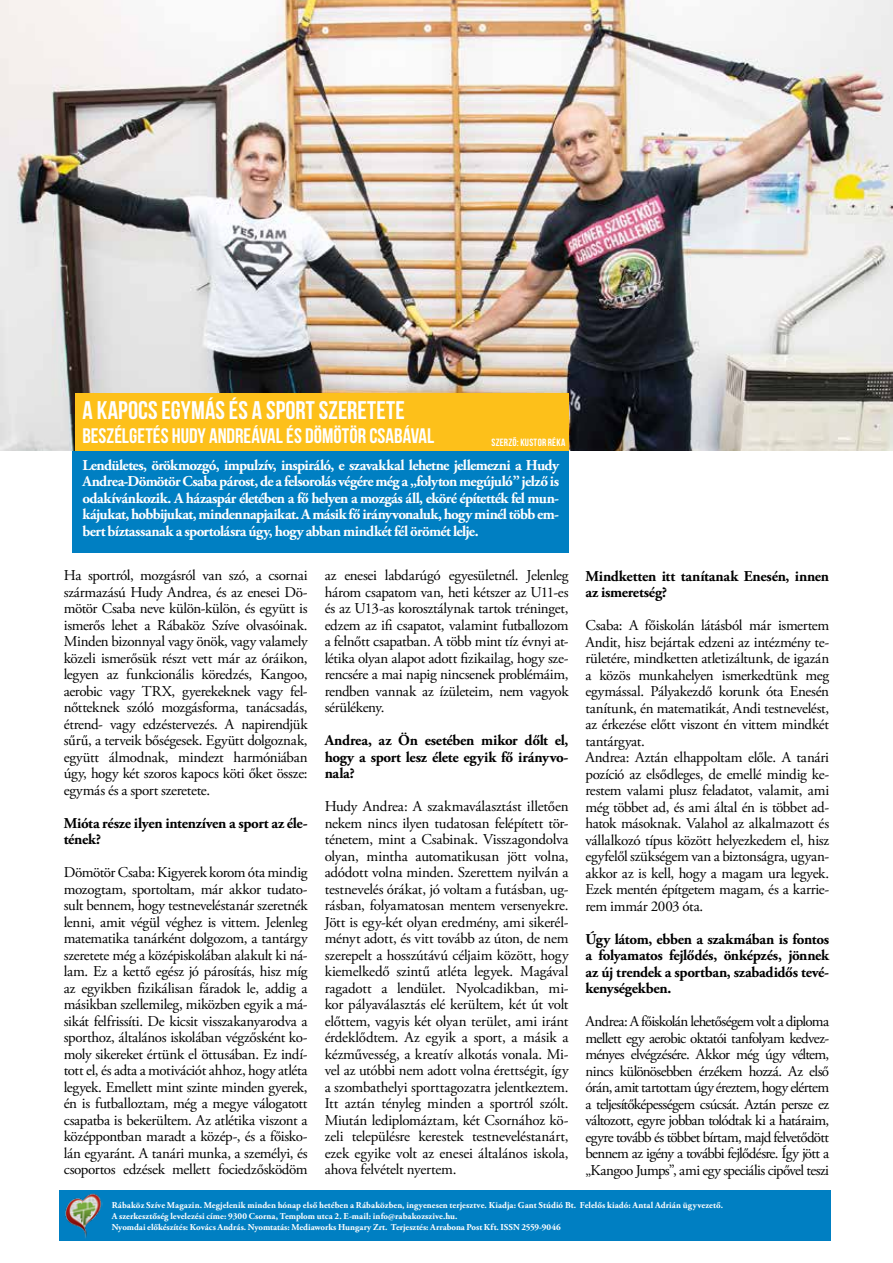
<style>
.page{position:relative;width:893px;height:1263px;background:#fff}
.page>*{position:absolute;margin:0;border:0;box-sizing:border-box;transform-origin:0 0}
.t1{font:25.5px "Bebas Neue";letter-spacing:.005em;color:#fff}
.t2{font:21px "Bebas Neue";color:#fff}
.t3{font:15px/16.5px "Adobe Garamond Pro";letter-spacing:-.02em;color:#000;text-align:justify}
.t4{font:700 15px/16.5px "Adobe Garamond Pro";letter-spacing:-.04em;color:#fff;text-align:justify}
.t5{font:700 15px/16.5px "Adobe Garamond Pro";letter-spacing:-.02em;color:#000}
.t6{font:10.5px "Bebas Neue";letter-spacing:.02em;color:#fff}
.t7{font:700 9px/10.8px "Adobe Garamond Pro";letter-spacing:.005em;color:#fff}
</style>
<div class="page">
<img style="left:0;top:0;width:893px;height:451px">
<div style="left:60px;top:1190px;width:771px;height:51px;background:#007fc2"></div>
<img style="left:65px;top:1193px;width:37px;height:45px">
<div style="left:72px;top:451px;width:497px;height:101px;background:#007fc2"></div>
<div style="left:75px;top:393px;width:493px;height:58px;background:#fdc01a"></div>
<h1 class="t1" style="left:82px;top:397px;width:324px">A KAPOCS EGYMÁS ÉS A SPORT SZERETETE</h1>
<h2 class="t2" style="left:82px;top:425px;width:353px">BESZÉLGETÉS HUDY ANDREÁVAL ÉS DÖMÖTÖR CSABÁVAL</h2>
<p class="t4" style="left:82px;top:457px;width:478px">Lendületes, örökmozgó, impulzív, inspiráló, e szavakkal lehetne jellemezni a Hudy Andrea-Dömötör Csaba párost, de a felsorolás végére még a „folyton megújuló” jelző is odakívánkozik. A házaspár életében a fő helyen a mozgás áll, eköré építették fel mun&shy;kájukat, hobbijukat, mindennapjaikat. A másik fő irányvonaluk, hogy minél több em&shy;bert bíztassanak a sportolásra úgy, hogy abban mindkét fél örömét lelje.</p>
<p class="t6" style="left:491px;top:437px;width:75px">SZERZŐ: KUSTOR RÉKA</p>
<p class="t3" style="left:64px;top:568px;width:245px">Ha sportról, mozgásról van szó, a csornai származású Hudy Andrea, és az enesei Dö&shy;mötör Csaba neve külön-külön, és együtt is ismerős lehet a Rábaköz Szíve olvasóinak.<br>Minden bizonnyal vagy önök, vagy valamely közeli ismerősük részt vett már az óráikon, legyen az funkcionális köredzés, Kangoo, aerobic vagy TRX, gyerekeknek vagy fel&shy;nőtteknek szóló mozgásforma, tanácsadás, étrend- vagy edzéstervezés. A napirendjük sűrű, a terveik bőségesek. Együtt dolgoznak, együtt álmodnak, mindezt harmóniában úgy, hogy két szoros kapocs köti őket össze: egymás és a sport szeretete.</p>
<p class="t5" style="left:64px;top:815px;width:245px">Mióta része ilyen intenzíven a sport az éle&shy;tének?</p>
<p class="t3" style="left:64px;top:865px;width:245px">Dömötör Csaba: Kigyerek korom óta mindig mozogtam, sportoltam, már akkor tudato&shy;sult bennem, hogy testneveléstanár szeretnék lenni, amit végül véghez is vittem. Jelenleg matematika tanárként dolgozom, a tantárgy szeretete még a középiskolában alakult ki ná&shy;lam. Ez a kettő egész jó párosítás, hisz míg az egyikben fizikálisan fáradok le, addig a másikban szellemileg, miközben egyik a má&shy;sikát felfrissíti. De kicsit visszakanyarodva a sporthoz, általános iskolában végzősként ko&shy;moly sikereket értünk el öttusában. Ez indí&shy;tott el, és adta a motivációt ahhoz, hogy atléta legyek. Emellett mint szinte minden gyerek, én is futballoztam, még a megye válogatott csapatba is bekerültem. Az atlétika viszont a középpontban maradt a közép-, és a főisko&shy;lán egyaránt. A tanári munka, a személyi, és csoportos edzések mellett fociedzősködöm</p>
<p class="t3" style="left:325px;top:568px;width:245px">az enesei labdarúgó egyesületnél. Jelenleg három csapatom van, heti kétszer az U11-es és az U13-as korosztálynak tartok tréninget, edzem az ifi csapatot, valamint futballozom a felnőtt csapatban. A több mint tíz évnyi at&shy;létika olyan alapot adott fizikailag, hogy sze&shy;rencsére a mai napig nincsenek problémáim, rendben vannak az ízületeim, nem vagyok sérülékeny.</p>
<p class="t5" style="left:325px;top:732px;width:245px;text-align:justify">Andrea, az Ön esetében mikor dőlt el, hogy a sport lesz élete egyik fő irányvo&shy;nala?</p>
<p class="t3" style="left:325px;top:799px;width:245px">Hudy Andrea: A szakmaválasztást illetően nekem nincs ilyen tudatosan felépített tör&shy;ténetem, mint a Csabinak. Visszagondolva olyan, mintha automatikusan jött volna, adódott volna minden. Szerettem nyilván a testnevelés órákat, jó voltam a futásban, ug&shy;rásban, folyamatosan mentem versenyekre.<br>Jött is egy-két olyan eredmény, ami sikerél&shy;ményt adott, és vitt tovább az úton, de nem szerepelt a hosszútávú céljaim között, hogy kiemelkedő szintű atléta legyek. Magával ragadott a lendület. Nyolcadikban, mi&shy;kor pályaválasztás elé kerültem, két út volt előttem, vagyis két olyan terület, ami iránt érdeklődtem. Az egyik a sport, a másik a kézművesség, a kreatív alkotás vonala. Mi&shy;vel az utóbbi nem adott volna érettségit, így a szombathelyi sporttagozatra jelentkeztem.<br>Itt aztán tényleg minden a sportról szólt.<br>Miután lediplomáztam, két Csornához kö&shy;zeli településre kerestek testneveléstanárt, ezek egyike volt az enesei általános iskola, ahova felvételt nyertem.</p>
<p class="t5" style="left:585px;top:568px;width:245px">Mindketten itt tanítanak Enesén, innen az ismeretség?</p>
<p class="t3" style="left:585px;top:618px;width:245px;text-align:left">Csaba: A főiskolán látásból már ismertem Andit, hisz bejártak edzeni az intézmény te&shy;rületére, mindketten atletizáltunk, de igazán a közös munkahelyen ismerkedtünk meg egymással. Pályakezdő korunk óta Enesén tanítunk, én matematikát, Andi testnevelést, az érkezése előtt viszont én vittem mindkét tantárgyat.<br>Andrea: Aztán elhappoltam előle. A tanári pozíció az elsődleges, de emellé mindig ke&shy;restem valami plusz feladatot, valamit, ami még többet ad, és ami által én is többet ad&shy;hatok másoknak. Valahol az alkalmazott és vállalkozó típus között helyezkedem el, hisz egyfelől szükségem van a biztonságra, ugyan&shy;akkor az is kell, hogy a magam ura legyek.<br>Ezek mentén építgetem magam, és a karrie&shy;rem immár 2003 óta.</p>
<p class="t5" style="left:585px;top:931px;width:245px;text-align:justify">Úgy látom, ebben a szakmában is fontos a folyamatos fejlődés, önképzés, jönnek az új trendek a sportban, szabadidős tevé&shy;kenységekben.</p>
<p class="t3" style="left:585px;top:1014px;width:245px">Andrea: A főiskolán lehetőségem volt a diploma mellett egy aerobic oktatói tanfolyam kedvez&shy;ményes elvégzésére. Akkor még úgy véltem, nincs különösebben érzékem hozzá. Az első órán, amit tartottam úgy éreztem, hogy elértem a teljesítőképességem csúcsát. Aztán persze ez változott, egyre jobban tolódtak ki a határaim, egyre tovább és többet bírtam, majd felvetődött bennem az igény a további fejlődésre. Így jött a „Kangoo Jumps”, ami egy speciális cipővel teszi</p>
<p class="t7" style="left:112px;top:1200px;width:613px">Rábaköz Szíve Magazin. Megjelenik minden hónap első hetében a Rábaközben, ingyenesen terjesztve. Kiadja: Gant Stúdió Bt. Felelős kiadó: Antal Adrián ügyvezető.<br>A szerkesztőség levelezési címe: 9300 Csorna, Templom utca 2. E-mail: info@rabakozszive.hu.<br>Nyomdai előkészítés: Kovács András. Nyomtatás: Mediaworks Hungary Zrt. Terjesztés: Arrabona Post Kft. ISSN 2559-9046</p>
</div>
